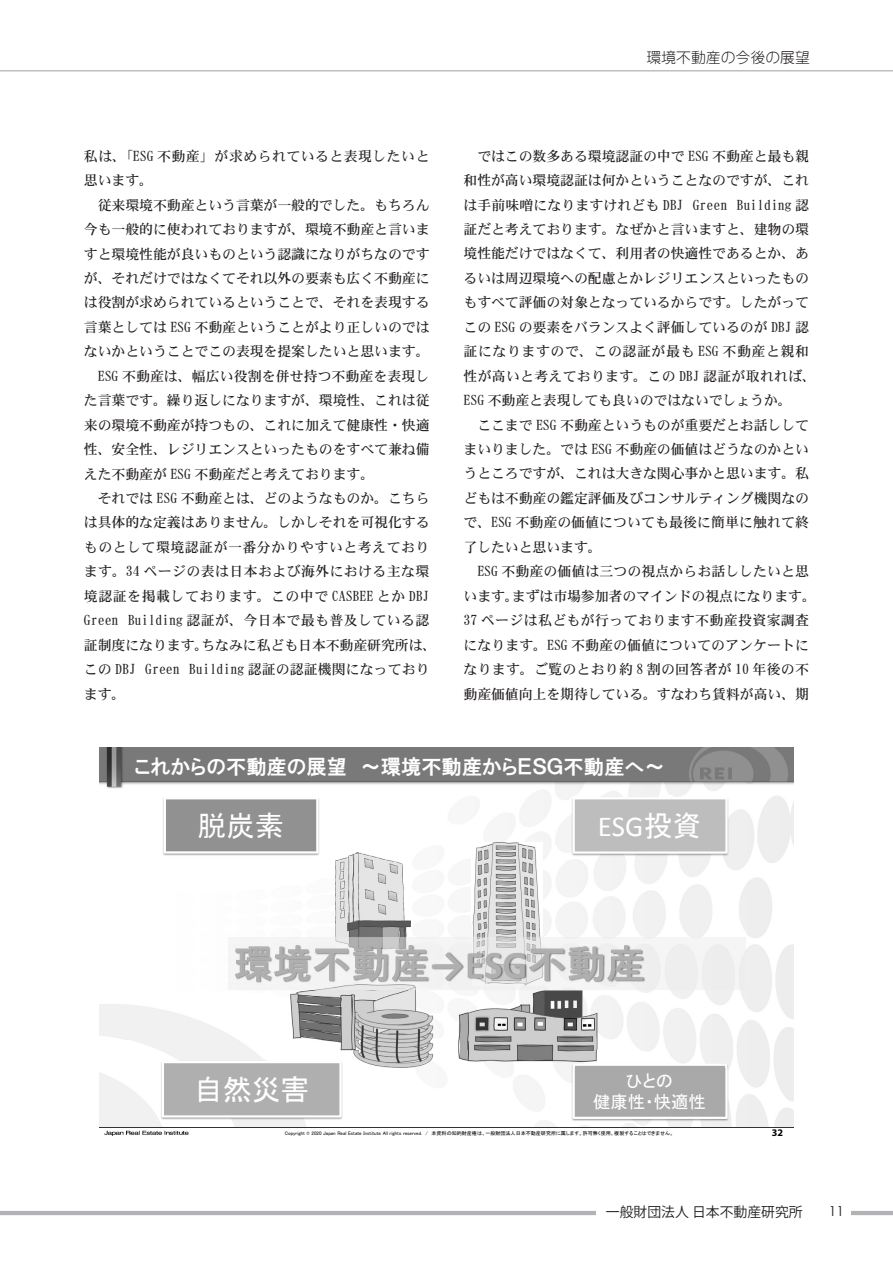
<style>
.page{position:relative;width:893px;height:1263px;background:#fff}
.page>*{position:absolute;margin:0;border:0;box-sizing:border-box;transform-origin:0 0}
.t1{font:39px "MS P Gothic";letter-spacing:.005em;color:#afafaf}
.t2{font:28.95px "MS P Gothic";color:#fff}
.t3{font:28.95px "Calibri";color:#fff}
.t4{font:20.25px "HGP Gothic E";color:#fff}
.t5{font:17.4px/20.9px "MS P Gothic";color:#fff;text-align:center}
.t6{font:300 14.85px "Jun 101 Pro";color:#231f20}
.t7{font:13.8px/24.5px "DFHS Mincho W5 WIN RKSJ H";color:#231f20}
.t8{font:13.8px "Koz Go Pro";color:#231f20}
.t9{font:13.8px "Century Gothic";color:#231f20}
.t10{font:700 10.2px "Myriad Pro";color:#000}
.t11{font:5.1px "MS P Gothic";color:#000}
.s1{font-family:"MS P Gothic"}
.s2{font-family:"Calibri";font-weight:700}
</style>
<div class="page">
<hr style="left:0;top:70px;width:893px;height:1px;background:#b2b3b7">
<hr style="left:0;top:1211px;width:893px;height:4px;background:#b2b3b7">
<div style="left:596px;top:1204px;width:209px;height:17px;background:#fff"></div>
<div style="left:805px;top:1204px;width:45px;height:17px;background:#fff"></div>
<img style="left:99px;top:747px;width:695px;height:389px">
<hr style="left:99px;top:1127px;width:695px;height:1px;background:#333">
<img style="left:161px;top:796px;width:159px;height:66px">
<img style="left:570px;top:796px;width:159px;height:68px">
<img style="left:570px;top:1068px;width:159px;height:57px">
<img style="left:336px;top:853px;width:75px;height:72px">
<img style="left:472px;top:842px;width:71px;height:83px">
<img style="left:209px;top:925px;width:536px;height:143px">
<svg style="left:235px;top:945px;width:193px;height:37px"></svg>
<svg style="left:529px;top:945px;width:114px;height:37px"></svg>
<img style="left:160px;top:1060px;width:184px;height:66px">
<p class="t6" style="left:646px;top:46px;width:165px">環境不動産の今後の展望</p>
<p class="t7" style="left:84px;top:144px;width:354px">私は、「ESG 不動産」が求められていると表現したいと思います。<br>　従来環境不動産という言葉が一般的でした。もちろん今も一般的に使われておりますが、環境不動産と言いますと環境性能が良いものという認識になりがちなのですが、それだけではなくてそれ以外の要素も広く不動産には役割が求められているということで、それを表現する言葉としては ESG 不動産ということがより正しいのではないかということでこの表現を提案したいと思います。　ESG 不動産は、幅広い役割を併せ持つ不動産を表現した言葉です。繰り返しになりますが、環境性、これは従来の環境不動産が持つもの、これに加えて健康性・快適性、安全性、レジリエンスといったものをすべて兼ね備えた不動産が ESG 不動産だと考えております。<br>　それでは ESG 不動産とは、どのようなものか。こちらは具体的な定義はありません。しかしそれを可視化するものとして環境認証が一番分かりやすいと考えております。34 ページの表は日本および海外における主な環境認証を掲載しております。この中で CASBEE とか DBJ<br>Green Building 認証が、今日本で最も普及している認証制度になります。ちなみに私ども日本不動産研究所は、この DBJ Green Building 認証の認証機関になっております。</p>
<p class="t7" style="left:463px;top:143px;width:354px">　ではこの数多ある環境認証の中で ESG 不動産と最も親和性が高い環境認証は何かということなのですが、これは手前味噌になりますけれども DBJ Green Building 認証だと考えております。なぜかと言いますと、建物の環境性能だけではなくて、利用者の快適性であるとか、あるいは周辺環境への配慮とかレジリエンスといったものもすべて評価の対象となっているからです。したがってこの ESG の要素をバランスよく評価しているのが DBJ 認証になりますので、この認証が最も ESG 不動産と親和性が高いと考えております。この DBJ 認証が取れれば、<br>ESG 不動産と表現しても良いのではないでしょうか。<br>　ここまで ESG 不動産というものが重要だとお話ししてまいりました。では ESG 不動産の価値はどうなのかというところですが、これは大きな関心事かと思います。私どもは不動産の鑑定評価及びコンサルティング機関なので、ESG 不動産の価値についても最後に簡単に触れて終了したいと思います。<br>　ESG 不動産の価値は三つの視点からお話ししたいと思います。まずは市場参加者のマインドの視点になります。<br>37 ページは私どもが行っております不動産投資家調査になります。ESG 不動産の価値についてのアンケートになります。ご覧のとおり約 8 割の回答者が 10 年後の不動産価値向上を期待している。すなわち賃料が高い、期</p>
<h3 class="t4" style="left:134px;top:756px;width:532px">これからの不動産の展望 ～環境不動産からＥＳＧ不動産へ～</h3>
<h2 class="t2" style="left:197px;top:811px;width:88px">脱炭素</h2>
<h2 class="t3" style="left:598px;top:808px;width:105px">ESG<span class="s1">投資</span></h2>
<h1 class="t1" style="left:234px;top:944px;width:413px">環境不動産<span class="s2">→ESG</span>不動産</h1>
<h2 class="t2" style="left:194px;top:1075px;width:117px">自然災害</h2>
<p class="t5" style="left:593px;top:1070px;width:114px">ひとの<br>健康性・快適性</p>
<p class="t11" style="left:285px;top:1130px;width:390px">Copyright © 2020 Japan Real Estate Institute All rights reserved. / 本資料の知的財産権は、一般財団法人日本不動産研究所に属します。許可無く使用、複製することはできません。</p>
<p class="t10" style="left:772px;top:1126px;width:13px">32</p>
<p class="t8" style="left:606px;top:1203px;width:198px">一般財団法人 日本不動産研究所</p>
<p class="t9" style="left:829px;top:1202px;width:17px">11</p>
</div>
